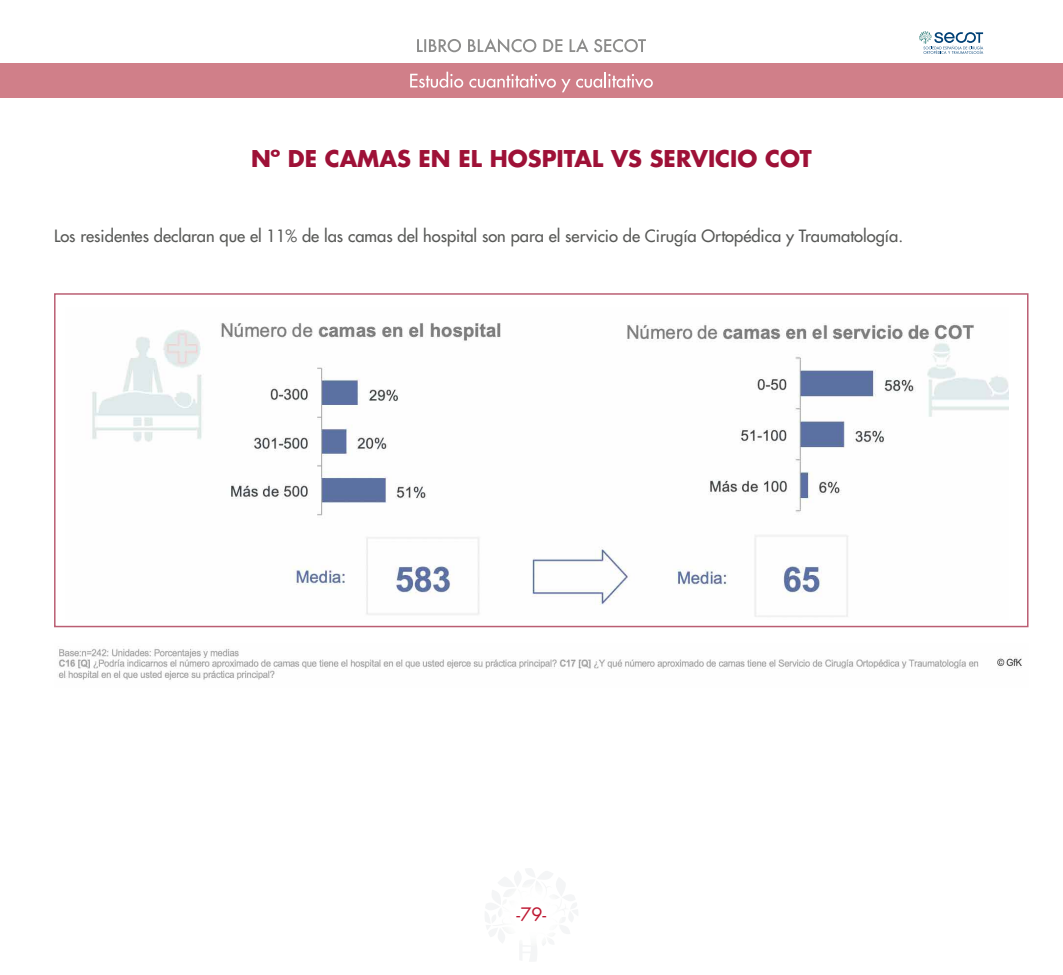
<style>
.page{position:relative;width:1063px;height:975px;background:#fff}
.page>*{position:absolute;margin:0;border:0;box-sizing:border-box;transform-origin:0 0}
.t1{font:700 22.5px "Futura Std";color:#9e1137}
.t2{font:18px "Futura Std";color:#be1732}
.t3{font:500 16.5px "Futura Std";color:#585957}
</style>
<div class="page">
<svg style="left:485px;top:868px;width:93px;height:93px"></svg>
<img style="left:501px;top:884px;width:45px;height:61px">
<svg style="left:919px;top:31px;width:63px;height:23px"></svg>
<svg style="left:417px;top:38px;width:228px;height:15px"></svg>
<div style="left:0;top:63px;width:1062px;height:35px;background:#d07f89"></div>
<svg style="left:410px;top:72px;width:53px;height:16px"></svg>
<svg style="left:469px;top:74px;width:86px;height:14px"></svg>
<svg style="left:561px;top:79px;width:9px;height:13px"></svg>
<svg style="left:576px;top:72px;width:76px;height:16px"></svg>
<div style="left:54px;top:293px;width:974px;height:334px;border:2px solid #bb5e73"></div>
<img style="left:92px;top:323px;width:916px;height:294px">
<img style="left:58px;top:648px;width:964px;height:32px">
<h1 class="t1" style="left:251px;top:143px;width:562px">Nº DE CAMAS EN EL HOSPITAL VS SERVICIO COT</h1>
<p class="t3" style="left:54px;top:226px;width:850px">Los residentes declaran que el 11% de las camas del hospital son para el servicio de Cirugía Ortopédica y Traumatología.</p>
<p class="t2" style="left:516px;top:903px;width:31px">-79-</p>
</div>
